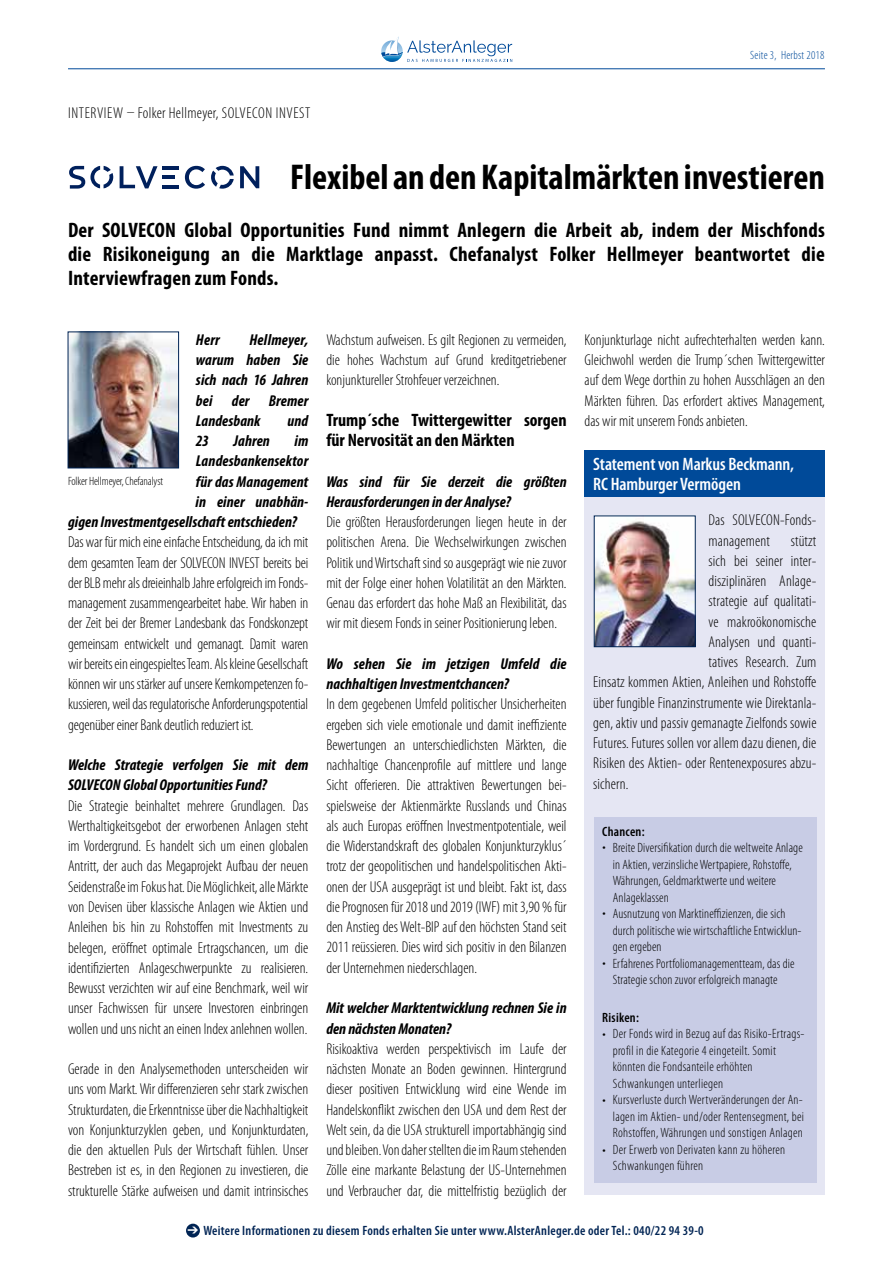
<style>
.page{position:relative;width:893px;height:1263px;background:#fff}
.page>*{position:absolute;margin:0;border:0;box-sizing:border-box;transform-origin:0 0}
.t1{font:700 condensed 36px "Myriad Pro";color:#000}
.t2{font:700 condensed 21px/24px "Myriad Pro";letter-spacing:.01em;color:#000;text-align:justify}
.t3{font:700 condensed 18px/20.2px "Myriad Pro";color:#000}
.t4{font:600 condensed 18px/20.2px "Myriad Pro";letter-spacing:-.005em;color:#fff}
.t5{font:300 condensed 15.75px/20.2px "Myriad Pro";color:#000;text-align:justify}
.t6{font:italic 700 condensed 15.75px/20.2px "Myriad Pro";color:#000}
.t7{font:300 condensed 15.75px "Myriad Pro";letter-spacing:.04em;color:#000}
.t8{font:300 condensed 13.5px/16.5px "Myriad Pro";letter-spacing:.01em;color:#000}
.t9{font:600 condensed 13.5px "Myriad Pro";letter-spacing:.02em;color:#002454}
.t10{font:600 condensed 13.5px "Myriad Pro";letter-spacing:.02em;color:#000}
.t11{font:300 condensed 12px "Myriad Pro";letter-spacing:-.01em;color:#000}
.t12{font:300 condensed 12px "Myriad Pro";letter-spacing:.02em;color:#004a99}
</style>
<div class="page">
<hr style="left:68px;top:68px;width:757px;height:1px;background:#004a99">
<svg style="left:381px;top:36px;width:131px;height:26px"></svg>
<img style="left:70px;top:333px;width:107px;height:133px">
<div style="left:68px;top:331px;width:111px;height:137px;border:1px solid #002454"></div>
<hr style="left:162px;top:175px;width:13px;height:4px;background:#00205c">
<svg style="left:69px;top:166px;width:44px;height:23px"></svg>
<svg style="left:120px;top:166px;width:38px;height:22px"></svg>
<hr style="left:162px;top:166px;width:16px;height:4px;background:#00205c">
<hr style="left:162px;top:185px;width:17px;height:3px;background:#00205c">
<svg style="left:185px;top:166px;width:20px;height:23px"></svg>
<svg style="left:211px;top:166px;width:23px;height:23px"></svg>
<svg style="left:240px;top:166px;width:19px;height:22px"></svg>
<div style="left:186px;top:1224px;width:14px;height:13px;background:#002454;border-radius:50%"></div>
<div style="left:585px;top:493px;width:240px;height:702px;background:#e5e6f3"></div>
<img style="left:596px;top:517px;width:98px;height:128px">
<div style="left:594px;top:515px;width:102px;height:132px;border:1px solid #002454"></div>
<div style="left:585px;top:450px;width:240px;height:47px;background:#004a99"></div>
<div style="left:594px;top:817px;width:222px;height:366px;background:#c8cce5"></div>
<p class="t7" style="left:68px;top:104px;width:244px">INTERVIEW – Folker Hellmeyer, SOLVECON INVEST</p>
<p class="t12" style="left:750px;top:48px;width:76px">Seite 3, Herbst 2018</p>
<h1 class="t1" style="left:290px;top:155px;width:536px">Flexibel an den Kapitalmärkten investieren</h1>
<h2 class="t2" style="left:68px;top:218px;width:758px">Der SOLVECON Global Opportunities Fund nimmt Anlegern die Arbeit ab, indem der Mischfonds die Risikoneigung an die Marktlage anpasst. Chefanalyst Folker Hellmeyer beantwortet die Interviewfragen zum Fonds.</h2>
<p class="t6" style="left:196px;top:329px;width:114px;text-align:justify;text-indent:53px">Hellmeyer, warum haben Sie sich nach 16 Jahren bei der Bremer Landesbank</p>
<p class="t6" style="left:196px;top:329px;width:25px">Herr</p>
<p class="t6" style="left:287px;top:410px;width:22px">und</p>
<p class="t6" style="left:196px;top:430px;width:15px">23</p>
<p class="t6" style="left:234px;top:430px;width:38px">Jahren</p>
<p class="t6" style="left:294px;top:430px;width:15px">im</p>
<p class="t6" style="left:196px;top:451px;width:114px">Landesbankensektor</p>
<p class="t6" style="left:196px;top:471px;width:114px">für das Management</p>
<p class="t6" style="left:196px;top:491px;width:114px">in einer unabhän-</p>
<p class="t6" style="left:68px;top:511px;width:230px">gigen Investmentgesellschaft entschieden?</p>
<p class="t5" style="left:68px;top:532px;width:242px">Das war für mich eine einfache Entscheidung, da ich mit dem gesamten Team der SOLVECON INVEST bereits bei der BLB mehr als dreieinhalb Jahre erfolgreich im Fonds&shy;management zusammengearbeitet habe. Wir haben in der Zeit bei der Bremer Landesbank das Fondskonzept gemeinsam entwickelt und gemanagt. Damit waren wir bereits ein eingespieltes Team. Als kleine Gesellschaft können wir uns stärker auf unsere Kernkompetenzen fo&shy;kussieren, weil das regulatorische Anforderungspotential gegenüber einer Bank deutlich reduziert ist.</p>
<p class="t6" style="left:68px;top:754px;width:242px">Welche Strategie verfolgen Sie mit dem<br>SOLVECON Global Opportunities Fund?</p>
<p class="t5" style="left:68px;top:795px;width:242px">Die Strategie beinhaltet mehrere Grundlagen. Das Werthaltigkeitsgebot der erworbenen Anlagen steht im Vordergrund. Es handelt sich um einen globalen Antritt, der auch das Megaprojekt Aufbau der neuen Seidenstraße im Fokus hat. Die Möglichkeit, alle Märkte von Devisen über klassische Anlagen wie Aktien und Anleihen bis hin zu Rohstoffen mit Investments zu belegen, eröffnet optimale Ertragschancen, um die identifizierten Anlageschwerpunkte zu realisieren.<br>Bewusst verzichten wir auf eine Benchmark, weil wir unser Fachwissen für unsere Investoren einbringen wollen und uns nicht an einen Index anlehnen wollen.</p>
<p class="t5" style="left:68px;top:1059px;width:242px">Gerade in den Analysemethoden unterscheiden wir uns vom Markt. Wir differenzieren sehr stark zwischen Strukturdaten, die Erkenntnisse über die Nachhaltigkeit von Konjunkturzyklen geben, und Konjunkturdaten, die den aktuellen Puls der Wirtschaft fühlen. Unser Bestreben ist es, in den Regionen zu investieren, die strukturelle Stärke aufweisen und damit intrinsisches</p>
<p class="t11" style="left:68px;top:474px;width:97px">Folker Hellmeyer, Chefanalyst</p>
<p class="t5" style="left:326px;top:330px;width:242px">Wachstum aufweisen. Es gilt Regionen zu vermeiden, die hohes Wachstum auf Grund kreditgetriebener konjunktureller Strohfeuer verzeichnen.</p>
<p class="t3" style="left:326px;top:409px;width:242px">Trump´sche Twittergewitter sorgen für Nervosität an den Märkten</p>
<p class="t6" style="left:326px;top:471px;width:242px">Was sind für Sie derzeit die größten<br>Herausforderungen in der Analyse?</p>
<p class="t5" style="left:326px;top:512px;width:242px">Die größten Herausforderungen liegen heute in der politischen Arena. Die Wechselwirkungen zwischen Politik und Wirtschaft sind so ausgeprägt wie nie zuvor mit der Folge einer hohen Volatilität an den Märkten.<br>Genau das erfordert das hohe Maß an Flexibilität, das wir mit diesem Fonds in seiner Positionierung leben.</p>
<p class="t6" style="left:326px;top:653px;width:242px">Wo sehen Sie im jetzigen Umfeld die nachhaltigen Investmentchancen?</p>
<p class="t5" style="left:326px;top:694px;width:242px">In dem gegebenen Umfeld politischer Unsicherheiten ergeben sich viele emotionale und damit ineffiziente Bewertungen an unterschiedlichsten Märkten, die nachhaltige Chancenprofile auf mittlere und lange Sicht offerieren. Die attraktiven Bewertungen bei&shy;spielsweise der Aktienmärkte Russlands und Chinas als auch Europas eröffnen Investmentpotentiale, weil die Widerstandskraft des globalen Konjunkturzyklus´ trotz der geopolitischen und handelspolitischen Akti&shy;onen der USA ausgeprägt ist und bleibt. Fakt ist, dass die Prognosen für 2018 und 2019 (IWF) mit 3,90 % für den Anstieg des Welt-BIP auf den höchsten Stand seit 2011 reüssieren. Dies wird sich positiv in den Bilanzen der Unternehmen niederschlagen.</p>
<p class="t6" style="left:326px;top:997px;width:242px">Mit welcher Marktentwicklung rechnen Sie in den nächsten Monaten?</p>
<p class="t5" style="left:326px;top:1038px;width:242px">Risikoaktiva werden perspektivisch im Laufe der nächsten Monate an Boden gewinnen. Hintergrund dieser positiven Entwicklung wird eine Wende im Handelskonflikt zwischen den USA und dem Rest der Welt sein, da die USA strukturell importabhängig sind und bleiben. Von daher stellten die im Raum stehenden Zölle eine markante Belastung der US-Unternehmen und Verbraucher dar, die mittelfristig bezüglich der</p>
<p class="t5" style="left:585px;top:329px;width:242px">Konjunkturlage nicht aufrechterhalten werden kann.<br>Gleichwohl werden die Trump´schen Twittergewitter auf dem Wege dorthin zu hohen Ausschlägen an den Märkten führen. Das erfordert aktives Management, das wir mit unserem Fonds anbieten.</p>
<p class="t4" style="left:593px;top:454px;width:203px">Statement von Markus Beckmann,<br>RC Hamburger Vermögen</p>
<p class="t5" style="left:708px;top:510px;width:109px">Das SOLVECON-Fonds&shy;management</p>
<p class="t5" style="left:791px;top:530px;width:27px">stützt</p>
<p class="t5" style="left:708px;top:550px;width:109px">sich bei seiner inter-</p>
<p class="t5" style="left:708px;top:571px;width:109px">disziplinären Anlage-</p>
<p class="t5" style="left:708px;top:591px;width:109px">strategie auf qualitati-</p>
<p class="t5" style="left:708px;top:611px;width:109px">ve makroökonomische</p>
<p class="t5" style="left:708px;top:631px;width:109px">Analysen und quanti-</p>
<p class="t5" style="left:708px;top:652px;width:109px">tatives Research. Zum</p>
<p class="t5" style="left:593px;top:672px;width:225px">Einsatz kommen Aktien, Anleihen und Rohstoffe</p>
<p class="t5" style="left:593px;top:692px;width:225px">über fungible Finanzinstrumente wie Direktanla-</p>
<p class="t5" style="left:593px;top:712px;width:225px">gen, aktiv und passiv gemanagte Zielfonds sowie</p>
<p class="t5" style="left:593px;top:733px;width:225px">Futures. Futures sollen vor allem dazu dienen, die</p>
<p class="t5" style="left:593px;top:753px;width:225px">Risiken des Aktien- oder Rentenexposures abzu-</p>
<p class="t5" style="left:593px;top:773px;width:37px">sichern.</p>
<p class="t10" style="left:602px;top:823px;width:44px">Chancen:</p>
<p class="t8" style="left:613px;top:840px;width:192px">Breite Diversifikation durch die weltweite Anlage in Aktien, verzinsliche Wertpapiere, Rohstoffe, Währungen, Geldmarktwerte und weitere Anlageklassen<br>Ausnutzung von Marktineffizienzen, die sich durch politische wie wirtschaftliche Entwicklun&shy;gen ergeben<br>Erfahrenes Portfoliomanagementteam, das die Strategie schon zuvor erfolgreich managte</p>
<p class="t10" style="left:602px;top:1009px;width:38px">Risiken:</p>
<p class="t8" style="left:613px;top:1026px;width:193px">Der Fonds wird in Bezug auf das Risiko-Ertrags&shy;profil in die Kategorie 4 eingeteilt. Somit könnten die Fondsanteile erhöhten Schwankungen unterliegen<br>Kursverluste durch Wertveränderungen der An&shy;lagen im Aktien- und/oder Rentensegment, bei Rohstoffen, Währungen und sonstigen Anlagen Der Erwerb von Derivaten kann zu höheren Schwankungen führen</p>
<p class="t8" style="left:603px;top:838px;width:5px">•</p>
<p class="t8" style="left:603px;top:904px;width:5px">•</p>
<p class="t8" style="left:603px;top:954px;width:5px">•</p>
<p class="t8" style="left:603px;top:1025px;width:5px">•</p>
<p class="t8" style="left:603px;top:1091px;width:5px">•</p>
<p class="t8" style="left:603px;top:1141px;width:5px">•</p>
<p class="t9" style="left:203px;top:1222px;width:502px">Weitere Informationen zu diesem Fonds erhalten Sie unter www.AlsterAnleger.de oder Tel.: 040/22 94 39-0</p>
</div>
